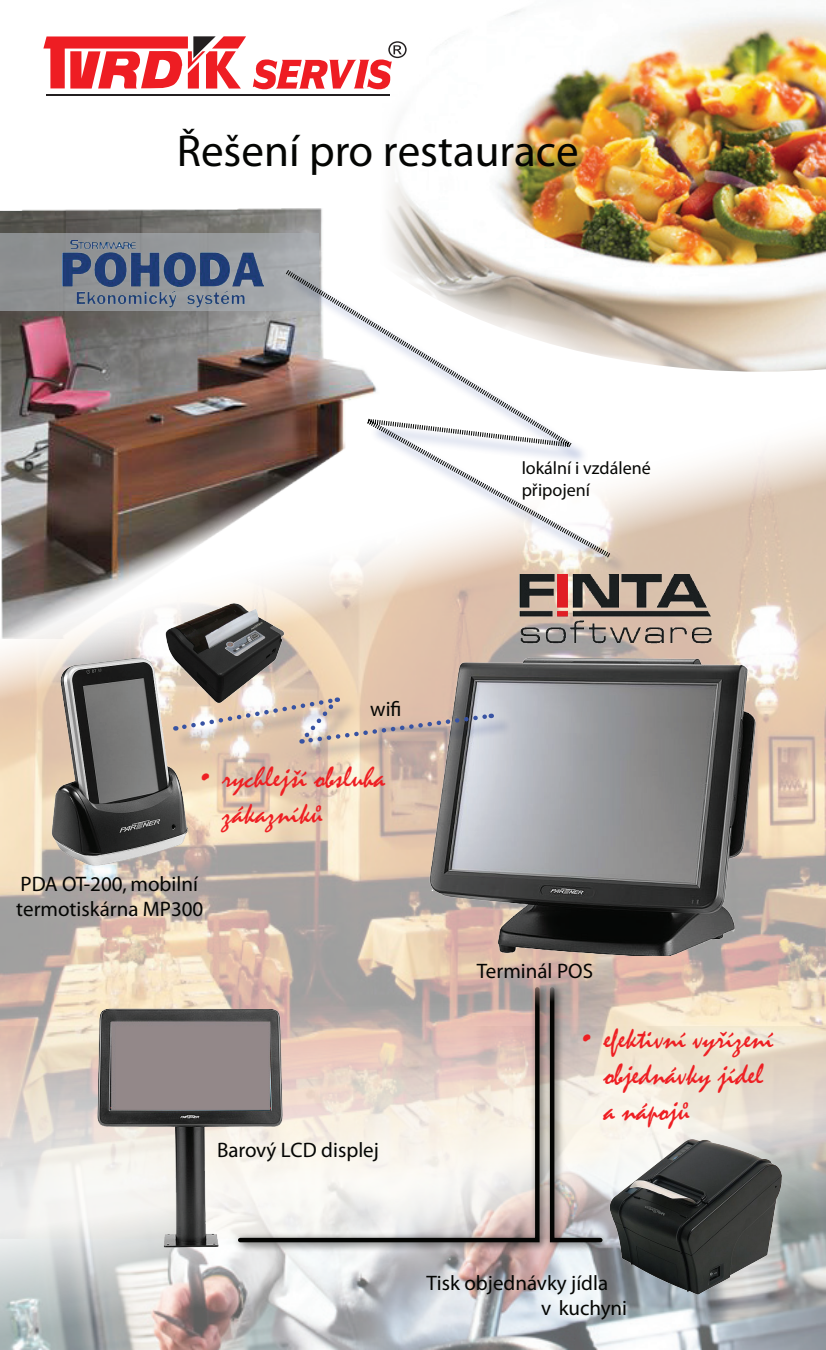
<style>
.page{position:relative;width:826px;height:1350px;background:#fff}
.page>*{position:absolute;margin:0;border:0;box-sizing:border-box;transform-origin:0 0}
.t1{font:700 45px "Helvetica CE";color:#040503}
.t2{font:30px/36px "Mistral";color:#ee1f23}
.t3{font:700 21px/25.2px "Helvetica CE";color:#040503}
.t4{font:18px/22.5px "Helvetica CE";color:#040503}
</style>
<div class="page">
<img style="left:387px;top:10px;width:438px;height:362px">
<img style="left:0;top:208px;width:323px;height:199px">
<div style="left:0;top:233px;width:319px;height:78px;background:linear-gradient(to right,#87898b,#a6a9ac)"></div>
<img style="left:62px;top:241px;width:201px;height:67px">
<img style="left:0;top:1239px;width:825px;height:111px">
<img style="left:0;top:407px;width:825px;height:832px">
<img style="left:518px;top:574px;width:193px;height:73px">
<img style="left:602px;top:1134px;width:180px;height:180px">
<img style="left:425px;top:652px;width:371px;height:304px">
<img style="left:43px;top:652px;width:152px;height:218px">
<svg style="left:176px;top:700px;width:335px;height:61px;background:#cfc0b5"></svg>
<svg style="left:175px;top:695px;width:316px;height:50px;background:#cbbaaf"></svg>
<img style="left:165px;top:602px;width:124px;height:113px">
<svg style="left:549px;top:982px;width:63px;height:271px;background:#d6d0ca"></svg>
<svg style="left:549px;top:986px;width:54px;height:258px;background:#c2bab4"></svg>
<img style="left:79px;top:895px;width:233px;height:364px">
<svg style="left:232px;top:982px;width:317px;height:271px;background:#bcb1ae"></svg>
<svg style="left:236px;top:986px;width:304px;height:258px"></svg>
<svg style="left:289px;top:274px;width:338px;height:301px"></svg>
<svg style="left:285px;top:269px;width:325px;height:289px"></svg>
<svg style="left:43px;top:36px;width:203px;height:53px"></svg>
<svg style="left:253px;top:41px;width:153px;height:51px"></svg>
<hr style="left:46px;top:94px;width:343px;height:2px;background:#231f20">
<h1 class="t1" style="left:177px;top:123px;width:403px">Řešení pro restaurace</h1>
<p class="t4" style="left:521px;top:456px;width:131px">lokální i vzdálené připojení</p>
<p class="t3" style="left:370px;top:696px;width:33px">wifi</p>
<h2 class="t2" style="left:222px;top:760px;width:164px;text-indent:-27px">• rychlejší obsluha zákazníků</h2>
<p class="t3" style="left:16px;top:871px;width:189px">PDA OT-200, mobilní termotiskárna MP300</p>
<p class="t3" style="left:217px;top:1137px;width:163px">Barový LCD displej</p>
<p class="t3" style="left:476px;top:958px;width:118px">Terminál POS</p>
<h2 class="t2" style="left:603px;top:1021px;width:171px;text-indent:-27px">• efektivní vyřízení objednávky jídel a nápojů</h2>
<p class="t3" style="left:541px;top:1270px;width:87px;text-indent:-115px">Tisk objednávky jídla<br>v kuchyni</p>
</div>
